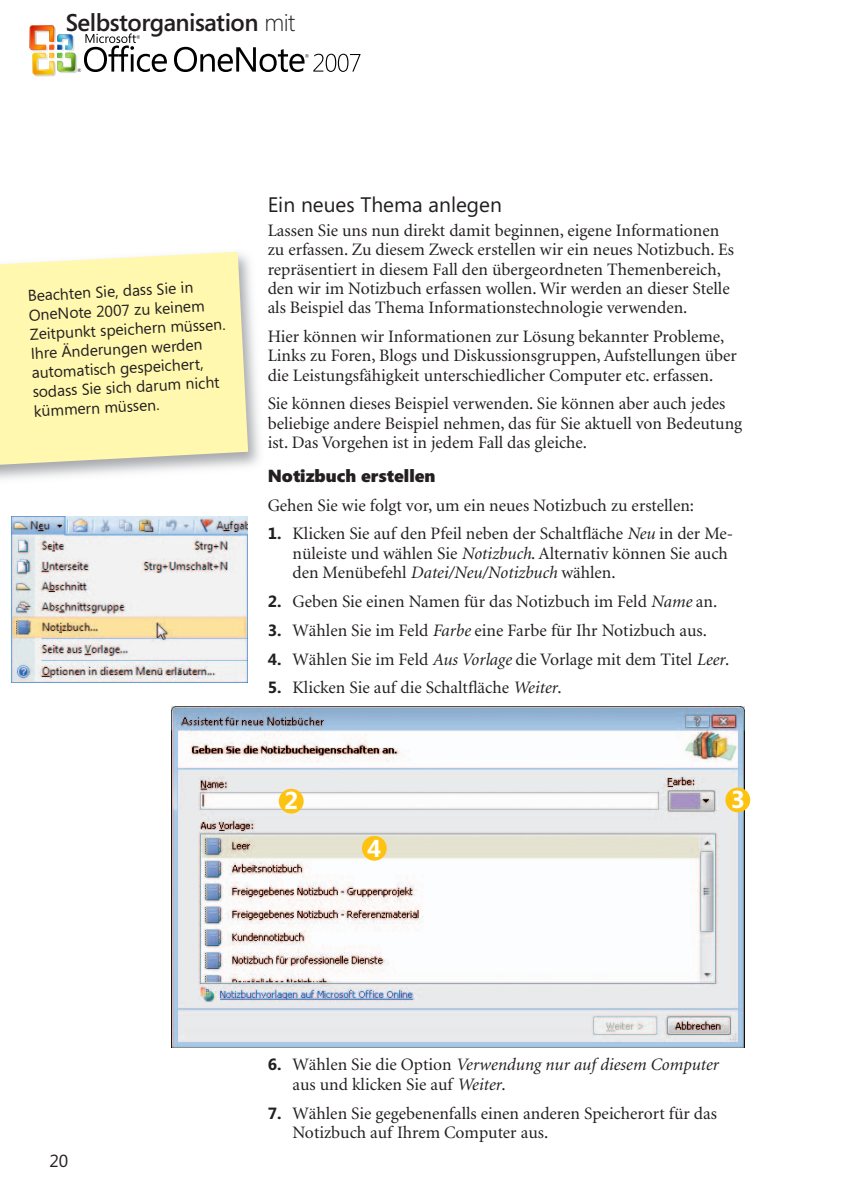
<style>
.page{position:relative;width:843px;height:1186px;background:#fff}
.page>*{position:absolute;margin:0;border:0;box-sizing:border-box;transform-origin:0 0}
.t1{font:700 24.5px "Segoe";color:#fff}
.t2{font:600 24.15px "Segoe";letter-spacing:-.02em;color:#231f20}
.t3{font:21px "Segoe";color:#231f20}
.t4{font:17.5px/19.2px "Minion";color:#231f20}
.t5{font:900 17.5px "Segoe";color:#231f20}
.t6{font:17.5px "Segoe";color:#231f20}
.t7{font:15.75px/19.2px "Segoe";color:#231f20}
.s1{font-weight:300}
.s2{font-family:"Segoe";font-weight:700;font-size:16.28px}
.s3{font-style:italic}
</style>
<div class="page">
<svg style="left:174px;top:47px;width:187px;height:25px"></svg>
<img style="left:30px;top:25px;width:137px;height:51px">
<svg style="left:0;top:252px;width:248px;height:214px;background:#fbf5b1"></svg>
<img style="left:12px;top:517px;width:236px;height:165px">
<img style="left:172px;top:707px;width:572px;height:341px">
<div style="left:362px;top:836px;width:25px;height:25px;background:#fec210;border-radius:50%"></div>
<div style="left:725px;top:787px;width:25px;height:25px;background:#fec210;border-radius:50%"></div>
<div style="left:279px;top:789px;width:25px;height:24px;background:#fec210;border-radius:50%"></div>
<h2 class="t2" style="left:66px;top:13px;width:231px">Selbstorganisation <span class="s1">mit</span></h2>
<p class="t7" style="left:27px;top:288px;width:198px;rotate:-3deg">Beachten Sie, dass Sie in<br>OneNote 2007 zu keinem<br>Zeitpunkt speichern müssen.<br>Ihre Änderungen werden automatisch gespeichert, sodass Sie sich darum nicht kümmern müssen.</p>
<p class="t3" style="left:268px;top:196px;width:236px">Ein neues Thema anlegen</p>
<p class="t4" style="left:268px;top:222px;width:468px">L assen Sie uns nun direkt damit beginnen, eigene Informationen zu erfassen. Zu diesem Zweck erstellen wir ein neues Notizbuch. Es repräsentiert in diesem Fall den übergeordneten Themenbereich, den wir im Notizbuch erfassen wollen. Wir werden an dieser Stelle als Beispiel das Thema Informationstechnologie verwenden.</p>
<p class="t4" style="left:268px;top:328px;width:471px">Hier können wir Informationen zur Lösung bekannter Probleme,<br>Links zu Foren, Blogs und Diskussionsgruppen, Aufstellungen über die Leistungsfähigkeit unterschiedlicher Computer etc. erfassen.</p>
<p class="t4" style="left:268px;top:396px;width:476px">Sie können dieses Beispiel verwenden. Sie können aber auch jedes beliebige andere Beispiel nehmen, das für Sie aktuell von Bedeutung ist. Das Vorgehen ist in jedem Fall das gleiche.</p>
<p class="t5" style="left:268px;top:468px;width:169px">Notizbuch erstellen</p>
<p class="t4" style="left:268px;top:497px;width:428px">G ehen Sie wie folgt vor, um ein neues Notizbuch zu erstellen:</p>
<p class="t4" style="left:292px;top:526px;width:442px;text-indent:-25px"><span class="s2">1.</span> Klicken Sie auf den Pfeil neben der Schaltfläche <span class="s3">Neu</span> in der Me&shy;nüleiste und wählen Sie <span class="s3">Notizbuch</span>. Alternativ können Sie auch den Menübefehl <span class="s3">Datei/Neu/Notizbuch</span> wählen.</p>
<p class="t4" style="left:268px;top:593px;width:451px"><span class="s2">2.</span> Geben Sie einen Namen für das Notizbuch im Feld <span class="s3">Name</span> an.</p>
<p class="t4" style="left:268px;top:622px;width:441px"><span class="s2">3.</span> Wählen Sie im Feld <span class="s3">Farbe</span> eine Farbe für Ihr Notizbuch aus.</p>
<p class="t4" style="left:268px;top:651px;width:463px"><span class="s2">4.</span> Wählen Sie im Feld <span class="s3">Aus Vorlage</span> die Vorlage mit dem Titel <span class="s3">Leer</span>.</p>
<p class="t4" style="left:268px;top:680px;width:295px"><span class="s2">5.</span> Klicken Sie auf die Schaltfläche <span class="s3">Weiter</span>.</p>
<h1 class="t1" style="left:284px;top:791px;width:16px">2</h1>
<h1 class="t1" style="left:731px;top:790px;width:16px">3</h1>
<h1 class="t1" style="left:367px;top:838px;width:16px">4</h1>
<p class="t6" style="left:49px;top:1154px;width:20px">20</p>
<p class="t4" style="left:292px;top:1057px;width:427px;text-indent:-25px"><span class="s2">6.</span> Wählen Sie die Option <span class="s3">Verwendung nur auf diesem Computer </span>aus und klicken Sie auf <span class="s3">Weiter</span>.</p>
<p class="t4" style="left:292px;top:1105px;width:426px;text-indent:-25px"><span class="s2">7.</span> Wählen Sie gegebenenfalls einen anderen Speicherort für das<br>Notizbuch auf Ihrem Computer aus.</p>
</div>
